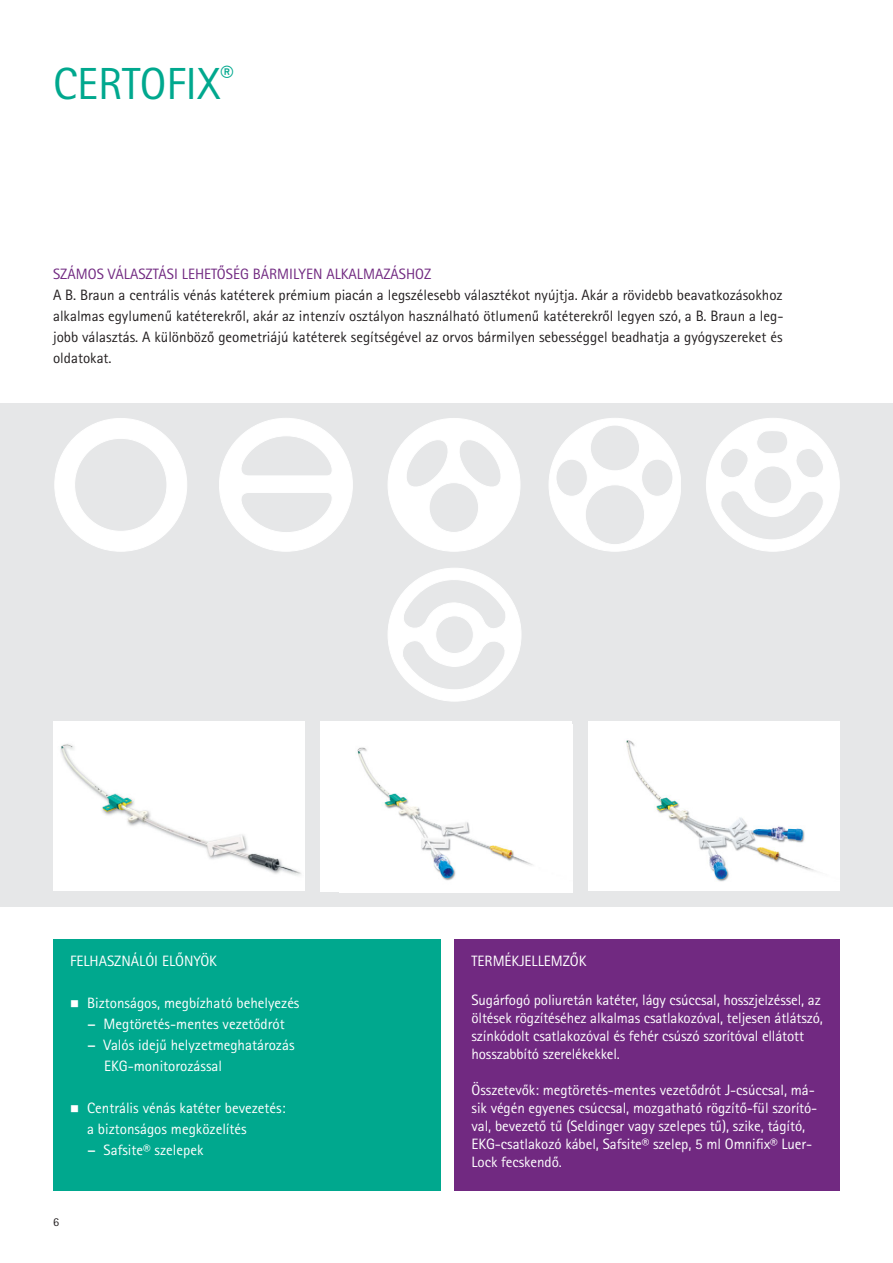
<style>
.page{position:relative;width:893px;height:1263px;background:#fff}
.page>*{position:absolute;margin:0;border:0;box-sizing:border-box;transform-origin:0 0}
.t1{font:45px "Rotis Sans Serif Pro";color:#00a88e}
.t2{font:15px/18px "Rotis Sans Serif Pro";letter-spacing:-.005em;color:#fff}
.t3{font:15px/21px "Rotis Sans Serif Pro";color:#231f20;text-align:justify}
.t4{font:15px "Rotis Sans Serif Pro";color:#712981}
.t5{font:12px "Rotis Sans Serif Pro";color:#231f20}
.s1{font-family:"Rotis Sans Serif Extra Bold 75"}
</style>
<div class="page">
<div style="left:0;top:403px;width:893px;height:504px;background:#e6e7e8"></div>
<svg style="left:56px;top:418px;width:131px;height:132px"></svg>
<svg style="left:219px;top:418px;width:133px;height:133px"></svg>
<svg style="left:706px;top:418px;width:133px;height:133px"></svg>
<svg style="left:550px;top:418px;width:131px;height:132px"></svg>
<div style="left:585px;top:484px;width:60px;height:61px;border:1px solid #fff;border-radius:50%"></div>
<div style="left:590px;top:425px;width:50px;height:46px;border:1px solid #fff;border-radius:50%"></div>
<div style="left:641px;top:459px;width:32px;height:38px;border:1px solid #fff;border-radius:50%"></div>
<div style="left:555px;top:459px;width:33px;height:38px;border:1px solid #fff;border-radius:50%"></div>
<svg style="left:388px;top:418px;width:132px;height:133px"></svg>
<svg style="left:388px;top:568px;width:133px;height:133px"></svg>
<div style="left:321px;top:722px;width:251px;height:170px;background:#fff"></div>
<img style="left:357px;top:747px;width:176px;height:134px">
<div style="left:588px;top:722px;width:252px;height:169px;background:#fff"></div>
<img style="left:626px;top:740px;width:190px;height:142px">
<img style="left:53px;top:722px;width:252px;height:169px">
<div style="left:53px;top:939px;width:387px;height:252px;background:#00a88e"></div>
<div style="left:454px;top:939px;width:386px;height:252px;background:#712981"></div>
<h1 class="t1" style="left:53px;top:67px;width:182px">CERTOFIX<sup>®</sup></h1>
<p class="t4" style="left:53px;top:269px;width:380px">SZÁMOS VÁLASZTÁSI LEHETŐSÉG BÁRMILYEN ALKALMAZÁSHOZ</p>
<p class="t3" style="left:53px;top:286px;width:732px">A B. Braun a centrális vénás katéterek prémium piacán a legszélesebb választékot nyújtja. Akár a rövidebb beavatkozásokhoz alkalmas egylumenű katéterekről, akár az intenzív osztályon használható ötlumenű katéterekről legyen szó, a B. Braun a leg&shy;jobb választás. A különböző geometriájú katéterek segítségével az orvos bármilyen sebességgel beadhatja a gyógyszereket és oldatokat.</p>
<p class="t2" style="left:70px;top:953px;width:148px">FELHASZNÁLÓI ELŐNYÖK</p>
<p class="t2" style="left:87px;top:995px;width:214px">Biztonságos, megbízható behelyezés</p>
<p class="t2" style="left:87px;top:1016px;width:199px"><span class="s1">−</span> Megtöretés-mentes vezetődrót</p>
<p class="t2" style="left:87px;top:1037px;width:209px"><span class="s1">−</span> Valós idejű helyzetmeghatározás</p>
<p class="t2" style="left:104px;top:1058px;width:120px">EKG-monitorozással</p>
<p class="t2" style="left:87px;top:1099px;width:200px;line-height:21px">Centrális vénás katéter bevezetés: a biztonságos megközelítés<br><span class="s1">−</span> Safsite® szelepek</p>
<p class="t5" style="left:53px;top:1218px;width:7px">6</p>
<p class="t2" style="left:471px;top:953px;width:116px">TERMÉKJELLEMZŐK</p>
<p class="t2" style="left:471px;top:992px;width:353px">Sugárfogó poliuretán katéter, lágy csúccsal, hossz jelzéssel, az öltések rögzítéséhez alkalmas csatlakozóval, teljesen átlátszó, színkódolt csatlakozóval és fehér csúszó szorítóval ellátott hosszabbító szerelékekkel.</p>
<p class="t2" style="left:471px;top:1082px;width:347px">Összetevők: megtöretés-mentes vezetődrót J-csúccsal, má&shy;sik végén egyenes csúccsal, mozgatható rögzítő-fül szorító&shy;val, bevezető tű (Seldinger vagy szelepes tű), szike, tágító, EKG-csatlakozó kábel, Safsite® szelep, 5 ml Omnifix® Luer-Lock fecskendő.</p>
</div>
